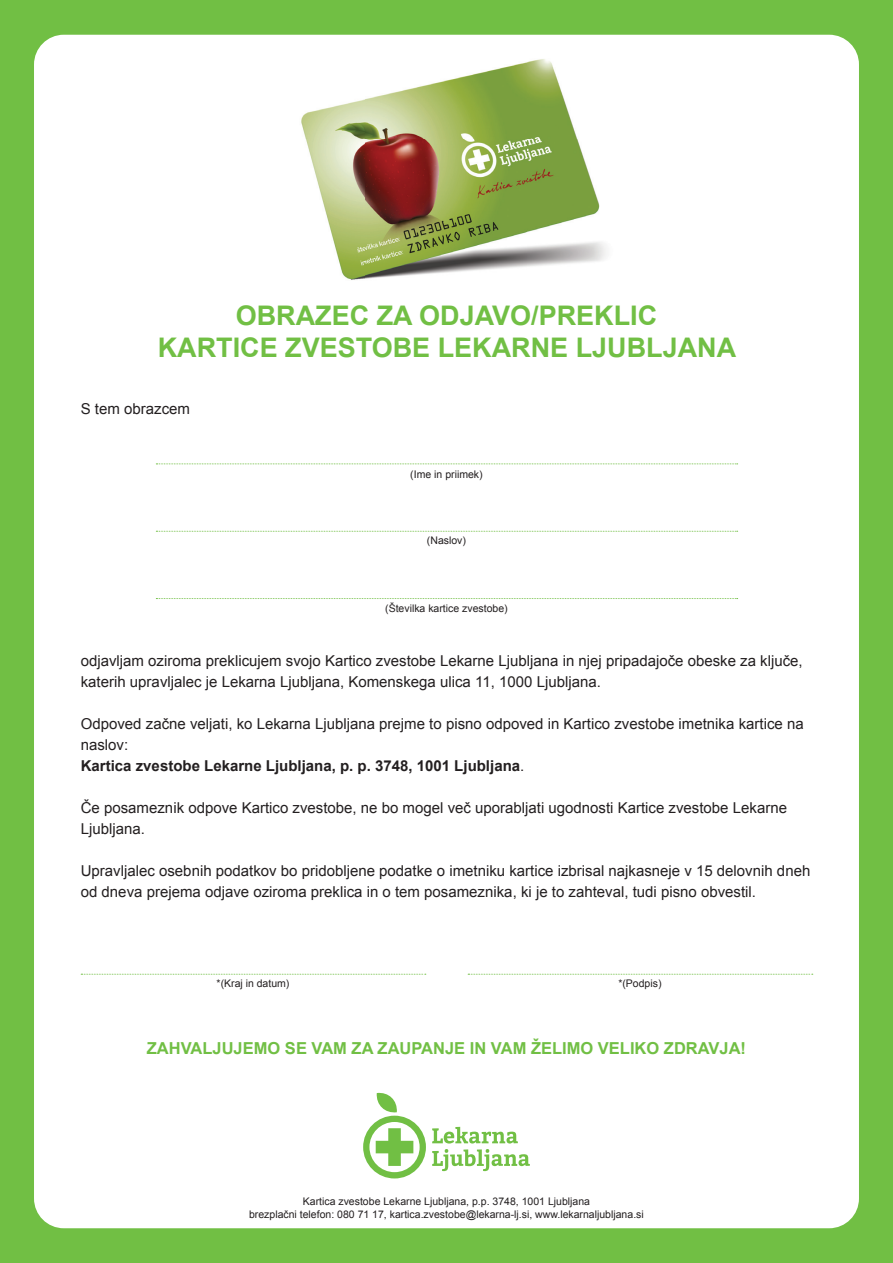
<style>
.page{position:relative;width:893px;height:1263px;background:#71bf44}
.page>*{position:absolute;margin:0;border:0;box-sizing:border-box;transform-origin:0 0}
.t1{font:700 27px "Arial";color:#71bf44}
.t2{font:700 16.5px "Arial";color:#71bf44}
.t3{font:15px/21px "Arial";color:#231f20}
.t4{font:700 15px "Arial";color:#231f20}
.t5{font:10.5px "Arial";color:#231f20}
.s1{font-weight:400}
</style>
<div class="page">
<div style="left:34px;top:35px;width:825px;height:1193px;background:#fff;border-radius:30px"></div>
<img style="left:301px;top:59px;width:305px;height:221px">
<svg style="left:363px;top:1092px;width:63px;height:86px"></svg>
<svg style="left:432px;top:1127px;width:86px;height:16px"></svg>
<svg style="left:432px;top:1149px;width:98px;height:22px"></svg>
<svg style="left:156px;top:463px;width:582px;height:1px"></svg>
<svg style="left:156px;top:531px;width:582px;height:1px"></svg>
<svg style="left:81px;top:974px;width:345px;height:1px"></svg>
<svg style="left:468px;top:974px;width:345px;height:1px"></svg>
<svg style="left:156px;top:598px;width:582px;height:1px"></svg>
<p class="t1" style="left:236px;top:297px;width:423px">OBRAZEC ZA ODJAVO/PREKLIC</p>
<p class="t1" style="left:158px;top:330px;width:580px">KARTICE ZVESTOBE LEKARNE LJUBLJANA</p>
<p class="t3" style="left:81px;top:398px;width:111px">S tem obrazcem</p>
<p class="t5" style="left:410px;top:468px;width:74px">(Ime in priimek)</p>
<p class="t5" style="left:427px;top:534px;width:41px">(Naslov)</p>
<p class="t5" style="left:385px;top:601px;width:124px">(Številka kartice zvestobe)</p>
<p class="t3" style="left:81px;top:650px;width:723px">odjavljam oziroma preklicujem svojo Kartico zvestobe Lekarne Ljubljana in njej pripadajoče obeske za ključe, katerih upravljalec je Lekarna Ljubljana, Komenskega ulica 11, 1000 Ljubljana.</p>
<p class="t3" style="left:81px;top:713px;width:724px">Odpoved začne veljati, ko Lekarna Ljubljana prejme to pisno odpoved in Kartico zvestobe imetnika kartice na naslov:</p>
<p class="t4" style="left:81px;top:756px;width:445px">Kartica zvestobe Lekarne Ljubljana, p. p. 3748, 1001 Ljubljana<span class="s1">.</span></p>
<p class="t3" style="left:81px;top:797px;width:708px">Če posameznik odpove Kartico zvestobe, ne bo mogel več uporabljati ugodnosti Kartice zvestobe Lekarne<br>Ljubljana.</p>
<p class="t3" style="left:81px;top:860px;width:731px">Upravljalec osebnih podatkov bo pridobljene podatke o imetniku kartice izbrisal najkasneje v 15 delovnih dneh od dneva prejema odjave oziroma preklica in o tem posameznika, ki je to zahteval, tudi pisno obvestil.</p>
<p class="t5" style="left:217px;top:976px;width:74px">*(Kraj in datum)</p>
<p class="t5" style="left:618px;top:976px;width:45px">*(Podpis)</p>
<p class="t2" style="left:147px;top:1038px;width:601px">ZAHVALJUJEMO SE VAM ZA ZAUPANJE IN VAM ŽELIMO VELIKO ZDRAVJA!</p>
<p class="t5" style="left:303px;top:1194px;width:289px">Kartica zvestobe Lekarne Ljubljana, p.p. 3748, 1001 Ljubljana</p>
<p class="t5" style="left:249px;top:1207px;width:396px">brezplačni telefon: 080 71 17, kartica.zvestobe@lekarna-lj.si, www.lekarnaljubljana.si</p>
</div>
